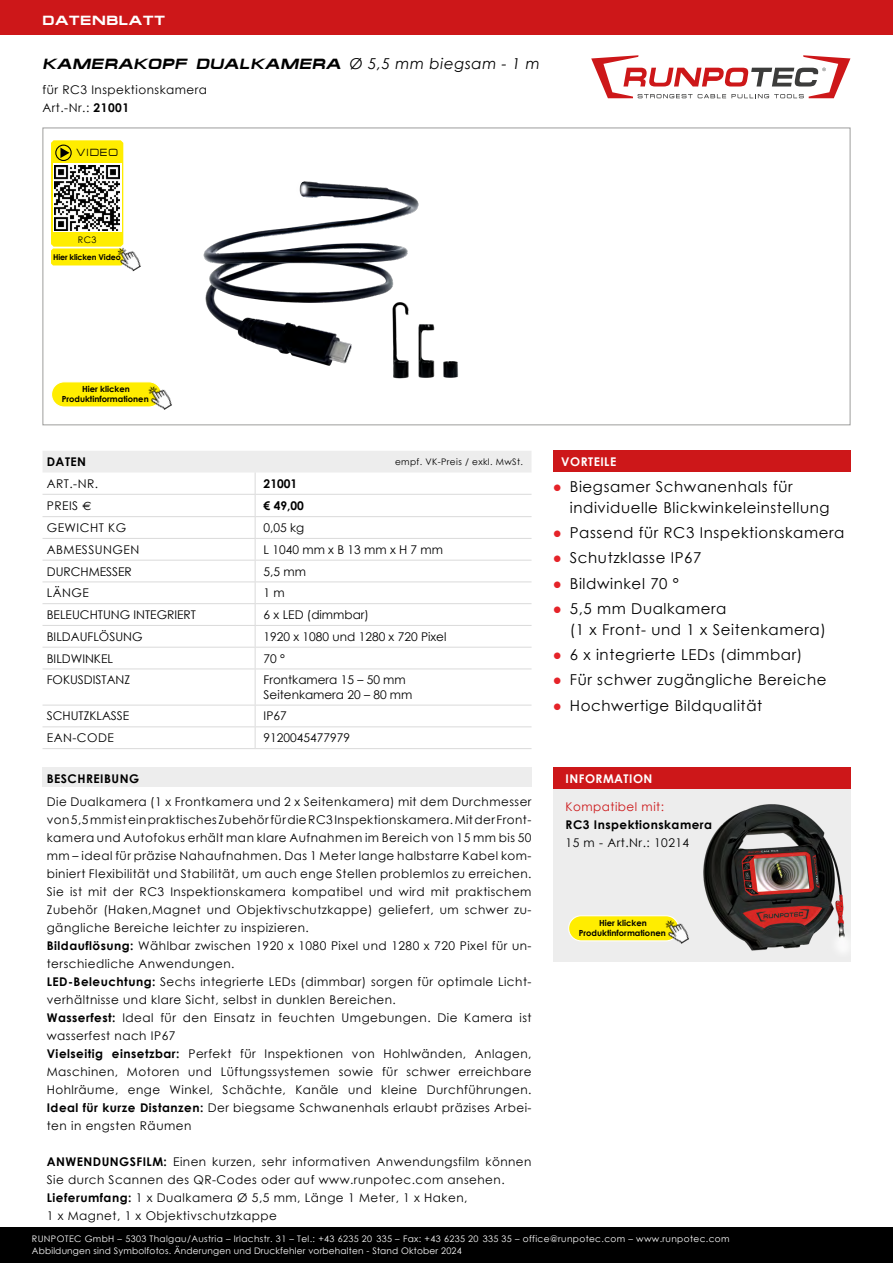
<style>
.page{position:relative;width:893px;height:1263px;background:#fff}
.page>*{position:absolute;margin:0;border:0;box-sizing:border-box;transform-origin:0 0}
.t1{font:15px/21px "Century Gothic";letter-spacing:.04em;color:#000}
.t2{font:italic 700 15px "Micro Extended";letter-spacing:.04em;color:#000}
.t3{font:700 13.5px "Micro Extended";letter-spacing:.04em;color:#fff}
.t4{font:12px/18px "Century Gothic";letter-spacing:.04em;color:#000}
.t5{font:12px/14.4px "Century Gothic";color:#000}
.t6{font:700 12px "Century Gothic";letter-spacing:.04em;color:#000}
.t7{font:700 12px "Century Gothic";letter-spacing:.04em;color:#fff}
.t8{font:12px "Century Gothic";letter-spacing:.04em;color:#cd1719}
.t9{font:10.5px "Micro Extended";letter-spacing:.08em;color:#000}
.t10{font:9px/12px "Century Gothic";letter-spacing:.04em;color:#fff}
.t11{font:9px "Century Gothic";letter-spacing:.04em;color:#000}
.t12{font:700 8.4px/10.1px "Century Gothic";color:#000;text-align:center}
.t13{font:700 7.95px "Century Gothic";letter-spacing:-.02em;color:#000}
.s1{font-family:"Century Gothic";font-weight:400}
.s2{font-weight:700}
.s3{font-family:"Euro Sans"}
.s4{color:#e52329}
</style>
<div class="page">
<div style="left:0;top:0;width:893px;height:34px;background:#cd1719"></div>
<svg style="left:591px;top:55px;width:259px;height:43px"></svg>
<div style="left:0;top:1228px;width:893px;height:35px;background:#000"></div>
<svg style="left:43px;top:451px;width:488px;height:217px"></svg>
<hr style="left:43px;top:668px;width:212px;height:1px;background:#dadada">
<hr style="left:255px;top:668px;width:276px;height:1px;background:#dadada">
<hr style="left:255px;top:669px;width:1px;height:36px;background:#dadada">
<hr style="left:43px;top:705px;width:212px;height:1px;background:#dadada">
<hr style="left:255px;top:705px;width:276px;height:1px;background:#dadada">
<hr style="left:43px;top:726px;width:212px;height:1px;background:#dadada">
<hr style="left:255px;top:726px;width:276px;height:1px;background:#dadada">
<svg style="left:255px;top:706px;width:1px;height:42px"></svg>
<hr style="left:43px;top:748px;width:212px;height:1px;background:#dadada">
<hr style="left:255px;top:748px;width:276px;height:1px;background:#dadada">
<div style="left:553px;top:451px;width:297px;height:21px;background:#cd1719"></div>
<div style="left:52px;top:382px;width:109px;height:25px;background:#ffed00;border-radius:13px"></div>
<div style="left:51px;top:381px;width:111px;height:26px;border:1px solid #fff;border-radius:13px"></div>
<img style="left:143px;top:381px;width:29px;height:29px">
<img style="left:203px;top:181px;width:216px;height:185px">
<div style="left:43px;top:767px;width:488px;height:20px;background:#ededed"></div>
<div style="left:553px;top:789px;width:297px;height:173px;background:#ededed"></div>
<div style="left:553px;top:767px;width:297px;height:22px;background:#cd1719"></div>
<img style="left:703px;top:804px;width:145px;height:147px">
<div style="left:569px;top:916px;width:109px;height:25px;background:#ffed00;border-radius:13px"></div>
<div style="left:568px;top:915px;width:111px;height:26px;border:1px solid #fff;border-radius:13px"></div>
<img style="left:660px;top:915px;width:29px;height:29px">
<img style="left:114px;top:242px;width:27px;height:30px">
<svg style="left:51px;top:140px;width:72px;height:125px;background:#f8e712"></svg>
<svg style="left:53px;top:164px;width:68px;height:68px"></svg>
<img style="left:55px;top:165px;width:65px;height:65px">
<img style="left:389px;top:302px;width:69px;height:77px">
<p class="t3" style="left:43px;top:13px;width:124px">DATENBLATT</p>
<p class="t2" style="left:43px;top:55px;width:499px">KAMERAKOPF DUALKAMERA <span class="s1">Ø 5,5 mm biegsam - 1 m</span></p>
<p class="t4" style="left:43px;top:81px;width:166px">für RC3 Inspektionskamera<br>Art.-Nr.: <span class="s2">21001</span></p>
<p class="t9" style="left:77px;top:147px;width:43px">VIDEO</p>
<p class="t11" style="left:78px;top:233px;width:20px">RC3</p>
<p class="t13" style="left:53px;top:251px;width:69px">Hier klicken Video</p>
<p class="t12" style="left:62px;top:384px;width:89px">Hier klicken<br>Produktinformationen</p>
<p class="t6" style="left:47px;top:453px;width:41px">DATEN</p>
<p class="t11" style="left:395px;top:455px;width:129px">empf. VK-Preis / exkl. MwSt.</p>
<p class="t4" style="left:47px;top:474px;width:53px">ART.-NR.</p>
<p class="t6" style="left:264px;top:474px;width:35px">21001</p>
<p class="t4" style="left:47px;top:497px;width:46px">PREIS <span class="s3">E</span></p>
<p class="t6" style="left:264px;top:496px;width:42px">€ 49,00</p>
<p class="t4" style="left:47px;top:518px;width:81px">GEWICHT KG</p>
<p class="t4" style="left:264px;top:518px;width:42px">0,05 kg</p>
<p class="t4" style="left:47px;top:540px;width:94px">ABMESSUNGEN</p>
<p class="t5" style="left:264px;top:542px;width:181px">L 1040 mm x B 13 mm x H 7 mm</p>
<p class="t5" style="left:47px;top:564px;width:87px">DURCHMESSER</p>
<p class="t4" style="left:264px;top:562px;width:44px">5,5 mm</p>
<p class="t4" style="left:47px;top:584px;width:44px">LÄNGE</p>
<p class="t4" style="left:264px;top:584px;width:23px">1 m</p>
<p class="t5" style="left:47px;top:607px;width:151px">BELEUCHTUNG INTEGRIERT</p>
<p class="t5" style="left:264px;top:607px;width:107px">6 x LED (dimmbar)</p>
<p class="t5" style="left:47px;top:629px;width:97px">BILDAUFLÖSUNG</p>
<p class="t5" style="left:264px;top:629px;width:184px">1920 x 1080 und 1280 x 720 Pixel</p>
<p class="t5" style="left:47px;top:651px;width:68px">BILDWINKEL</p>
<p class="t4" style="left:264px;top:649px;width:23px">70 °</p>
<p class="t5" style="left:47px;top:673px;width:85px">FOKUSDISTANZ</p>
<p class="t5" style="left:264px;top:673px;width:150px">Frontkamera 15 – 50 mm<br>Seitenkamera 20 – 80 mm</p>
<p class="t5" style="left:47px;top:709px;width:84px">SCHUTZKLASSE</p>
<p class="t4" style="left:264px;top:707px;width:25px">IP67</p>
<p class="t4" style="left:47px;top:729px;width:69px">EAN-CODE</p>
<p class="t5" style="left:264px;top:730px;width:88px">9120045477979</p>
<p class="t6" style="left:47px;top:769px;width:94px">BESCHREIBUNG</p>
<p class="t4" style="left:47px;top:793px;width:486px">Die Dualkamera (1 x Frontkamera und 2 x Seitenkamera) mit dem Durchmesser von 5,5 mm ist ein praktisches Zubehör für die RC3 Inspektionskamera. Mit der Front&shy;kamera und Autofokus erhält man klare Aufnahmen im Bereich von 15 mm bis 50 mm – ideal für präzise Nahaufnahmen. Das 1 Meter lange halbstarre Kabel kom&shy;biniert Flexibilität und Stabilität, um auch enge Stellen problemlos zu erreichen.<br>Sie ist mit der RC3 Inspektionskamera kompatibel und wird mit praktischem Zubehör (Haken,Magnet und Objektivschutzkappe) geliefert, um schwer zu&shy;gängliche Bereiche leichter zu inspizieren.<br><span class="s2">Bildauflösung:</span> Wählbar zwischen 1920 x 1080 Pixel und 1280 x 720 Pixel für un&shy;terschiedliche Anwendungen.<br><span class="s2">LED-Beleuchtung:</span> Sechs integrierte LEDs (dimmbar) sorgen für optimale Licht&shy;verhältnisse und klare Sicht, selbst in dunklen Bereichen.<br><span class="s2">Wasserfest:</span> Ideal für den Einsatz in feuchten Umgebungen. Die Kamera ist wasserfest nach IP67<br><span class="s2">Vielseitig einsetzbar:</span> Perfekt für Inspektionen von Hohlwänden, Anlagen, Maschinen, Motoren und Lüftungssystemen sowie für schwer erreichbare Hohlräume, enge Winkel, Schächte, Kanäle und kleine Durchführungen.<br><span class="s2">Ideal für kurze Distanzen:</span> Der biegsame Schwanenhals erlaubt präzises Arbei&shy;ten in engsten Räumen</p>
<p class="t4" style="left:47px;top:1153px;width:486px"><span class="s2">ANWENDUNGSFILM:</span> Einen kurzen, sehr informativen Anwendungsfilm können Sie durch Scannen des QR-Codes oder auf www.runpotec.com ansehen.<br><span class="s2">Lieferumfang:</span> 1 x Dualkamera Ø 5,5 mm, Länge 1 Meter, 1 x Haken,<br>1 x Magnet, 1 x Objektivschutzkappe</p>
<p class="t7" style="left:561px;top:453px;width:56px">VORTEILE</p>
<p class="t1" style="left:570px;top:476px;width:261px;text-indent:-17px"><span class="s4">●</span> Biegsamer Schwanenhals für individuelle Blickwinkeleinstellung</p>
<p class="t1" style="left:553px;top:522px;width:293px"><span class="s4">●</span> Passend für RC3 Inspektionskamera</p>
<p class="t1" style="left:553px;top:547px;width:150px"><span class="s4">●</span> Schutzklasse IP67</p>
<p class="t1" style="left:553px;top:572px;width:128px"><span class="s4">●</span> Bildwinkel 70 °</p>
<p class="t1" style="left:570px;top:598px;width:258px;text-indent:-17px"><span class="s4">●</span> 5,5 mm Dualkamera<br>(1 x Front- und 1 x Seitenkamera)</p>
<p class="t1" style="left:553px;top:644px;width:251px"><span class="s4">●</span> 6 x integrierte LEDs (dimmbar)</p>
<p class="t1" style="left:553px;top:669px;width:275px"><span class="s4">●</span> Für schwer zugängliche Bereiche</p>
<p class="t1" style="left:553px;top:694px;width:211px"><span class="s4">●</span> Hochwertige Bildqualität</p>
<p class="t7" style="left:566px;top:769px;width:88px">INFORMATION</p>
<p class="t8" style="left:566px;top:798px;width:100px">Kompatibel mit:</p>
<p class="t6" style="left:566px;top:815px;width:148px">RC3 Inspektionskamera</p>
<p class="t4" style="left:566px;top:833px;width:125px">15 m - Art.Nr.: 10214</p>
<p class="t12" style="left:579px;top:918px;width:89px">Hier klicken<br>Produktinformationen</p>
<p class="t10" style="left:32px;top:1233px;width:699px">RUNPOTEC GmbH – 5303 Thalgau/Austria – Irlachstr. 31 – Tel.: +43 6235 20 335 – Fax: +43 6235 20 335 35 – office@runpotec.com – www.runpotec.com<br>Abbildungen sind Symbolfotos. Änderungen und Druckfehler vorbehalten - Stand Oktober 2024</p>
</div>
